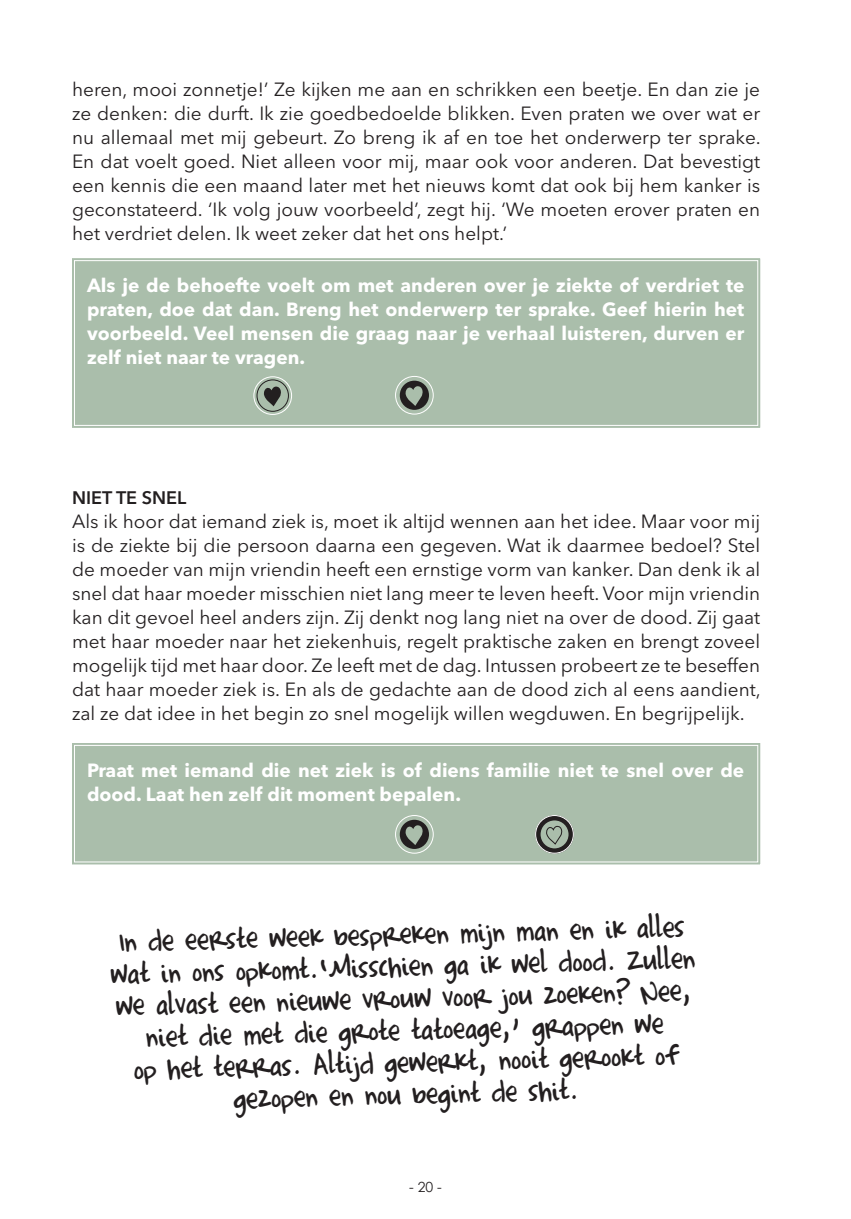
<style>
.page{position:relative;width:851px;height:1219px;background:#fff}
.page>*{position:absolute;margin:0;border:0;box-sizing:border-box;transform-origin:0 0}
.t1{font:36px/32px "Dbncxx Completein Him";color:#231f20;text-align:center}
.t2{font:19px/24px "Wrlhmr Avenir Next LT Pro";color:#231f20;text-align:justify}
.t3{font:700 19px/24px "Mbgdrn Avenir Next LT Pro";color:#fff;text-align:justify}
.t4{font:600 18px "Vfrkym Avenir Next LT Pro";color:#231f20}
.t5{font:14px "Khgxcs Century Gothic";color:#231f20}
</style>
<div class="page">
<div style="left:72px;top:258px;width:689px;height:170px;background:#aabeab"></div>
<div style="left:74px;top:260px;width:684px;height:166px;border:1px solid #fff"></div>
<div style="left:72px;top:743px;width:689px;height:122px;background:#aabeab"></div>
<div style="left:74px;top:745px;width:684px;height:117px;border:1px solid #fff"></div>
<svg style="left:263px;top:386px;width:18px;height:20px"></svg>
<div style="left:256px;top:379px;width:33px;height:33px;border:1px solid #231f20;border-radius:50%"></div>
<div style="left:253px;top:376px;width:39px;height:39px;border:1px solid #fff;border-radius:50%"></div>
<div style="left:400px;top:381px;width:29px;height:29px;background:#231f20;border-radius:50%"></div>
<svg style="left:405px;top:386px;width:18px;height:20px"></svg>
<div style="left:395px;top:376px;width:38px;height:39px;border:1px solid #fff;border-radius:50%"></div>
<div style="left:400px;top:820px;width:29px;height:29px;background:#231f20;border-radius:50%"></div>
<svg style="left:405px;top:825px;width:18px;height:20px"></svg>
<div style="left:395px;top:815px;width:38px;height:39px;border:1px solid #fff;border-radius:50%"></div>
<div style="left:535px;top:815px;width:38px;height:39px;border:5px solid #231f20;border-radius:50%"></div>
<svg style="left:545px;top:825px;width:17px;height:20px"></svg>
<div style="left:535px;top:815px;width:38px;height:39px;border:1px solid #fff;border-radius:50%"></div>
<p class="t2" style="left:72px;top:79px;width:690px">heren, mooi zonnetje!’ Ze kijken me aan en schrikken een beetje. En dan zie je ze denken: die durft. Ik zie goedbedoelde blikken. Even praten we over wat er nu allemaal met mij gebeurt. Zo breng ik af en toe het onderwerp ter sprake.<br>En dat voelt goed. Niet alleen voor mij, maar ook voor anderen. Dat bevestigt een kennis die een maand later met het nieuws komt dat ook bij hem kanker is geconstateerd. ‘Ik volg jouw voorbeeld’, zegt hij. ‘We moeten erover praten en het verdriet delen. Ik weet zeker dat het ons helpt.’</p>
<p class="t3" style="left:87px;top:275px;width:658px">Als je de behoefte voelt om met anderen over je ziekte of verdriet te praten, doe dat dan. Breng het onderwerp ter sprake. Geef hierin het voorbeeld. Veel mensen die graag naar je verhaal luisteren, durven er zelf niet naar te vragen.</p>
<p class="t4" style="left:72px;top:487px;width:116px">NIET TE SNEL</p>
<p class="t2" style="left:72px;top:511px;width:690px">Als ik hoor dat iemand ziek is, moet ik altijd wennen aan het idee. Maar voor mij is de ziekte bij die persoon daarna een gegeven. Wat ik daarmee bedoel? Stel de moeder van mijn vriendin heeft een ernstige vorm van kanker. Dan denk ik al snel dat haar moeder misschien niet lang meer te leven heeft. Voor mijn vriendin kan dit gevoel heel anders zijn. Zij denkt nog lang niet na over de dood. Zij gaat met haar moeder naar het ziekenhuis, regelt praktische zaken en brengt zoveel mogelijk tijd met haar door. Ze leeft met de dag. Intussen probeert ze te beseffen dat haar moeder ziek is. En als de gedachte aan de dood zich al eens aandient, zal ze dat idee in het begin zo snel mogelijk willen wegduwen. En begrijpelijk.</p>
<p class="t3" style="left:87px;top:759px;width:658px">Praat met iemand die net ziek is of diens familie niet te snel over de dood. Laat hen zelf dit moment bepalen.</p>
<p class="t1" style="left:109px;top:930px;width:586px;rotate:-2deg">In de eerste week bespreken mijn man en ik alles wat in ons opkomt.‘Misschien ga ik wel dood. Zullen we alvast een nieuwe vrouw voor jou zoeken? Nee, niet die met die grote tatoeage,’ grappen we<br>op het terras. Altijd gewerkt, nooit gerookt of gezopen en nou begint de shit.</p>
<p class="t5" style="left:409px;top:1178px;width:34px">- 20 -</p>
</div>
